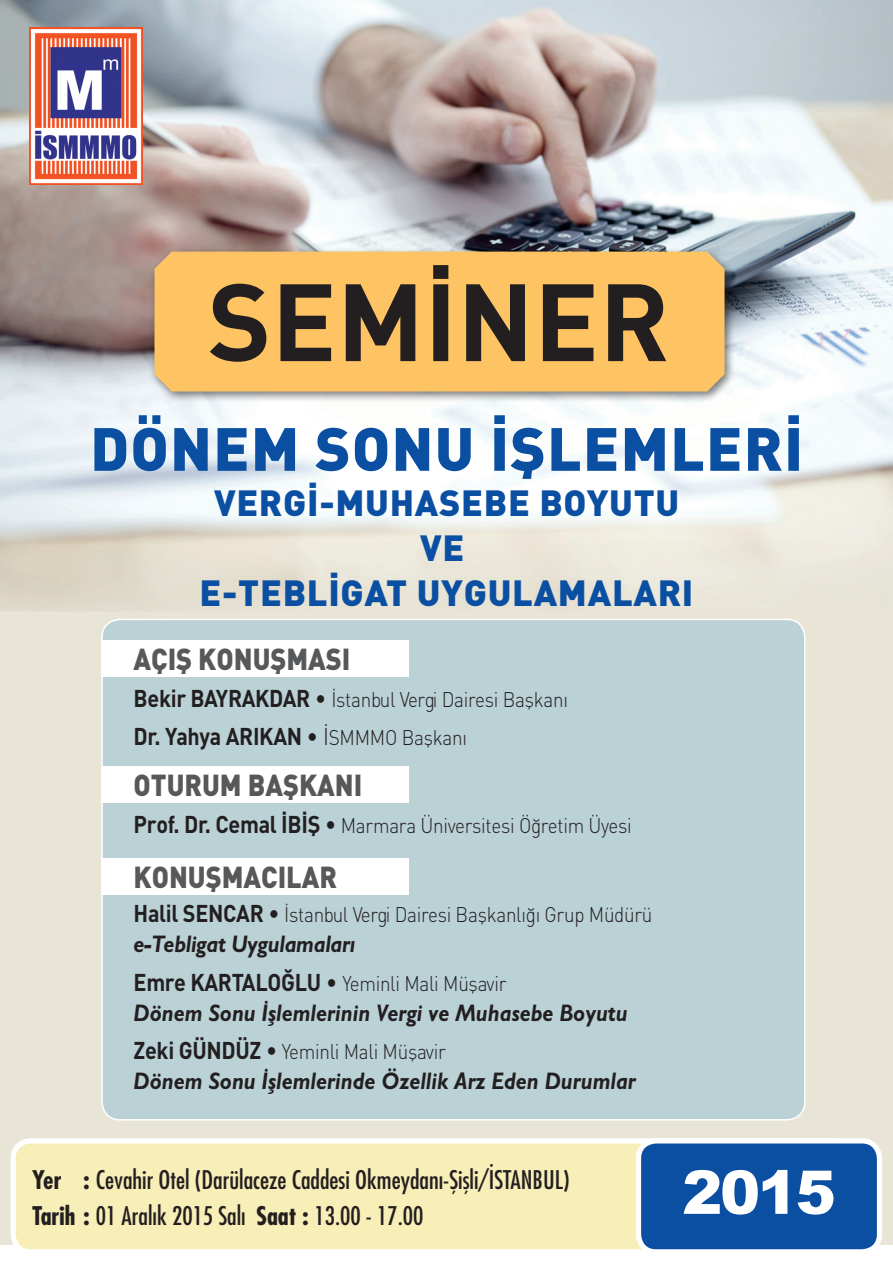
<style>
.page{position:relative;width:893px;height:1263px;background:#fff}
.page>*{position:absolute;margin:0;border:0;box-sizing:border-box;transform-origin:0 0}
.t1{font:107.85px "DINT Bold Tr";color:#231f20}
.t2{font:900 60.3px "Arial";color:#fff}
.t3{font:60px "DIN Black Tr";letter-spacing:.02em;color:#0a4fa2}
.t4{font:36px "DIN Black Tr";letter-spacing:.02em;color:#0a4fa2}
.t5{font:30px "DIN Black Tr";color:#57585a;scale:.9 1}
.t6{font:condensed 25.05px/36.6px "Futura Std";color:#231f20}
.t7{font:24px "Gill Sans Bold Italic Tr";color:#231f20;scale:.9 1}
.t8{font:24px "DINT Bold Tr";letter-spacing:-.015em;color:#231f20;scale:.9 1}
.t9{font:21px "DINT Light Tr";letter-spacing:-.015em;color:#231f20;scale:.9 1}
.s1{font-family:"DINT Bold Tr";font-size:24px}
.s2{font-size:24px}
.s3{font-family:"DINT Light Tr"}
.s4{font-family:"DINT Light Tr";font-size:21px}
.s5{font-weight:700}
</style>
<div class="page">
<img style="left:0;top:0;width:893px;height:1244px">
<img style="left:30px;top:28px;width:113px;height:156px">
<div style="left:149px;top:247px;width:586px;height:156px;background:#231f20;opacity:.59"></div>
<div style="left:154px;top:252px;width:570px;height:139px;background:#fec463"></div>
<div style="left:102px;top:619px;width:703px;height:501px;background:#bad1d6;border-radius:18px"></div>
<div style="left:101px;top:640px;width:308px;height:37px;background:#fff"></div>
<div style="left:101px;top:766px;width:308px;height:36px;background:#fff"></div>
<div style="left:101px;top:858px;width:308px;height:37px;background:#fff"></div>
<div style="left:13px;top:1141px;width:838px;height:111px;background:#f8eeb8;border-radius:18px"></div>
<div style="left:11px;top:1138px;width:842px;height:116px;border:5px solid #fff;border-radius:18px"></div>
<div style="left:638px;top:1141px;width:241px;height:111px;background:#0a4fa2;border-radius:18px"></div>
<div style="left:636px;top:1138px;width:246px;height:116px;border:5px solid #fff;border-radius:18px"></div>
<h1 class="t1" style="left:208px;top:252px;width:463px">SEMİNER</h1>
<h3 class="t3" style="left:90px;top:409px;width:714px">DÖNEM SONU İŞLEMLERİ</h3>
<h3 class="t4" style="left:214px;top:479px;width:467px">VERGİ-MUHASEBE BOYUTU</h3>
<h3 class="t4" style="left:420px;top:524px;width:46px">VE</h3>
<h3 class="t4" style="left:200px;top:569px;width:495px">E-TEBLİGAT UYGULAMALARI</h3>
<h3 class="t5" style="left:134px;top:639px;width:243px">AÇIŞ KONUŞMASI</h3>
<p class="t9" style="left:134px;top:687px;width:484px"><span class="s1">Bekir BAYRAKDAR</span> <span class="s2">•</span> İstanbul Vergi Dairesi Başkanı</p>
<p class="t8" style="left:134px;top:721px;width:372px">Dr. Yahya ARIKAN <span class="s3">• İ</span><span class="s4">SMMMO Başkanı</span></p>
<h3 class="t5" style="left:134px;top:764px;width:256px">OTURUM BAŞKANI</h3>
<p class="t9" style="left:134px;top:813px;width:555px"><span class="s1">Prof. Dr. Cemal İBİŞ</span> <span class="s2">•</span> Marmara Üniversitesi Öğretim Üyesi</p>
<h3 class="t5" style="left:134px;top:857px;width:228px">KONUŞMACILAR</h3>
<p class="t9" style="left:134px;top:901px;width:578px"><span class="s1">Halil SENCAR</span> <span class="s2">•</span> İstanbul Vergi Dairesi Başkanlığı Grup Müdürü</p>
<p class="t7" style="left:134px;top:930px;width:248px">e-Tebligat Uygulamaları</p>
<p class="t9" style="left:134px;top:970px;width:416px"><span class="s1">Emre KARTALOĞLU</span> <span class="s2">•</span> Yeminli Mali Müşavir</p>
<p class="t7" style="left:134px;top:998px;width:551px">Dönem Sonu İşlemlerinin Vergi ve Muhasebe Boyutu</p>
<p class="t9" style="left:134px;top:1038px;width:348px"><span class="s1">Zeki GÜNDÜZ</span> <span class="s2">•</span> Yeminli Mali Müşavir</p>
<p class="t7" style="left:134px;top:1067px;width:560px">Dönem Sonu İşlemlerinde Özellik Arz Eden Durumlar</p>
<p class="t6" style="left:32px;top:1160px;width:539px"><span class="s5">Yer :</span> Cevahir Otel (Darülaceze Caddesi Okmeydanı-Şişli/İSTANBUL)<br><span class="s5">Tarih :</span> 01 Aralık 2015 Salı <span class="s5">Saat :</span> 13.00 - 17.00</p>
<h2 class="t2" style="left:682px;top:1148px;width:155px">2015</h2>
</div>
